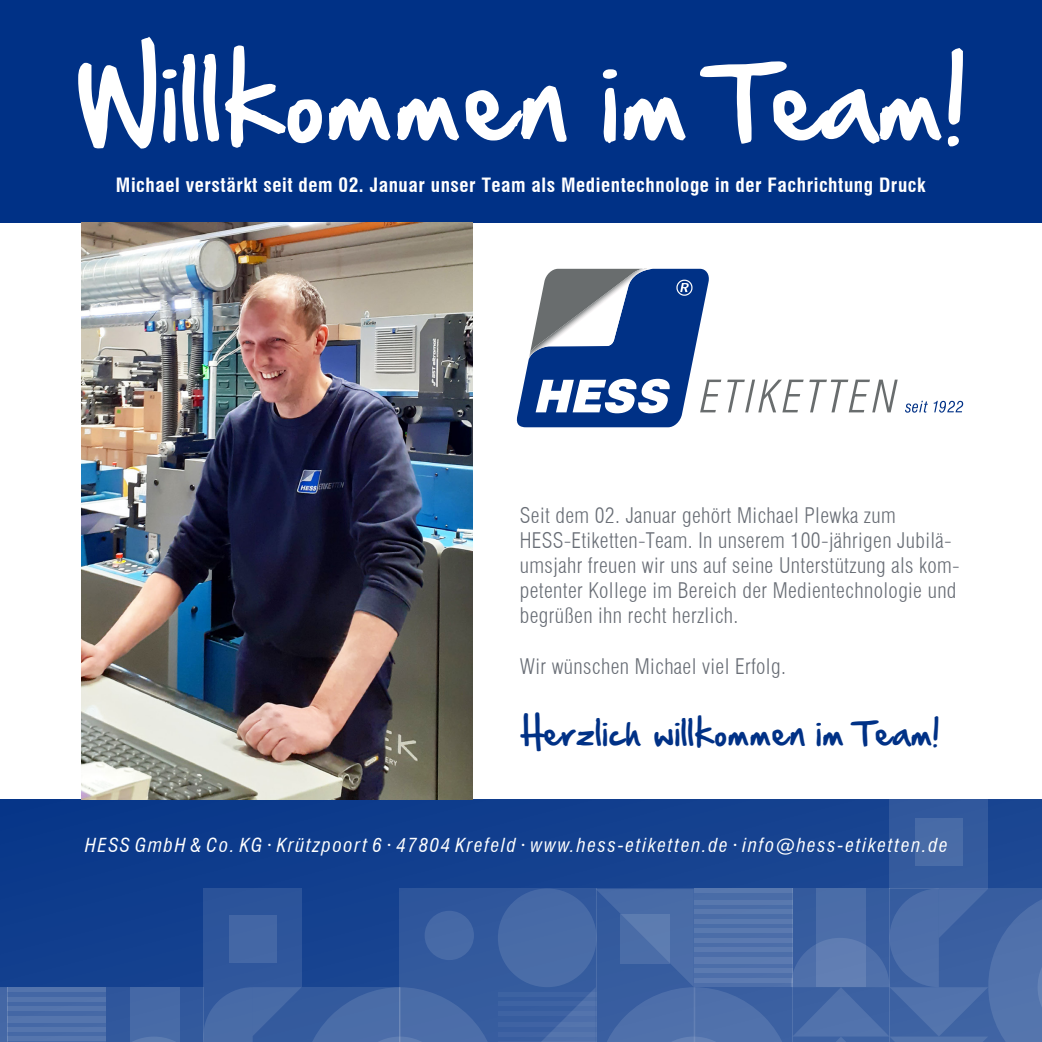
<style>
.page{position:relative;width:1042px;height:1042px;background:#fff}
.page>*{position:absolute;margin:0;border:0;box-sizing:border-box;transform-origin:0 0}
.t1{font:93.1px "Hand Of Sean";letter-spacing:.02em;color:#fff}
.t2{font:29.75px "Hand Of Sean";letter-spacing:.015em;color:#003186}
.t3{font:300 condensed 21px/25.2px "Swiss 721 BT";letter-spacing:.015em;color:#696e76}
.t4{font:700 condensed 19.25px "Swiss 721 BT";letter-spacing:.03em;color:#fff}
.t5{font:italic condensed 18.9px "Swiss 721 BT";letter-spacing:.09em;color:#fff}
</style>
<div class="page">
<div style="left:0;top:799px;width:1042px;height:243px;background:#113e8e"></div>
<svg style="left:8px;top:992px;width:97px;height:50px;background:#4669a6"></svg>
<div style="left:7px;top:987px;width:99px;height:5px;background:#5474ac"></div>
<div style="left:7px;top:1016px;width:99px;height:6px;background:#5575ad"></div>
<div style="left:7px;top:996px;width:99px;height:5px;background:#5474ac"></div>
<div style="left:7px;top:1027px;width:99px;height:5px;background:#5575ad"></div>
<div style="left:7px;top:1006px;width:99px;height:5px;background:#5474ac"></div>
<div style="left:7px;top:1036px;width:99px;height:5px;background:#5676ae"></div>
<svg style="left:0;top:987px;width:8px;height:55px"></svg>
<div style="left:889px;top:799px;width:99px;height:89px;background:#335a9d"></div>
<div style="left:915px;top:818px;width:48px;height:48px;background:#496ca7"></div>
<svg style="left:105px;top:888px;width:937px;height:154px;background:#3d61a2"></svg>
<div style="left:0;top:0;width:1042px;height:223px;background:#003186"></div>
<img style="left:82px;top:223px;width:391px;height:576px">
<svg style="left:905px;top:401px;width:58px;height:12px"></svg>
<svg style="left:516px;top:269px;width:381px;height:158px"></svg>
<h1 class="t1" style="left:76px;top:18px;width:890px">Willkommen im Team!</h1>
<p class="t4" style="left:116px;top:173px;width:811px">Michael verstärkt seit dem 02. Januar unser Team als Medientechnologe in der Fachrichtung Druck</p>
<p class="t3" style="left:520px;top:502px;width:441px">Seit dem 02. Januar gehört Michael Plewka zum HESS-Etiketten-Team. In unserem 100-jährigen Jubilä&shy;umsjahr freuen wir uns auf seine Unterstützung als kom&shy;petenter Kollege im Bereich der Medientechnologie und begrüßen ihn recht herzlich.</p>
<p class="t3" style="left:520px;top:653px;width:268px">Wir wünschen Michael viel Erfolg.</p>
<h2 class="t2" style="left:520px;top:707px;width:421px">Herzlich willkommen im Team!</h2>
<p class="t5" style="left:85px;top:833px;width:864px">HESS GmbH &amp; Co. KG · Krützpoort 6 · 47804 Krefeld · www.hess-etiketten.de · info@hess-etiketten.de</p>
</div>
